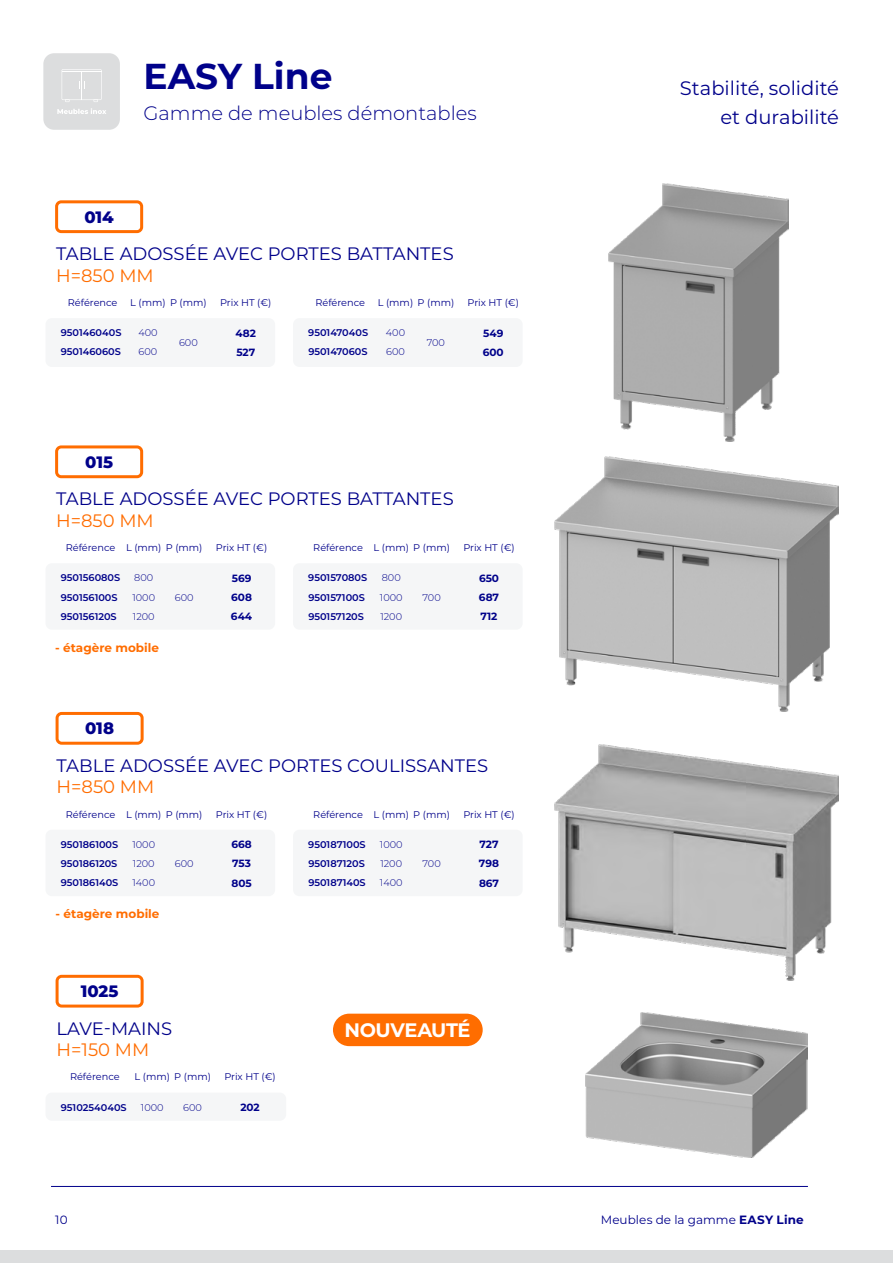
<style>
.page{position:relative;width:893px;height:1263px;background:#fff}
.page>*{position:absolute;margin:0;border:0;box-sizing:border-box;transform-origin:0 0}
.t1{font:700 36px "Montserrat";color:#00018a}
.t2{font:19.5px/28.5px "Montserrat";color:#00018a;text-align:right}
.t3{font:300 19.5px "Montserrat";color:#00018a}
.t4{font:700 19.5px "Montserrat";letter-spacing:-.02em;color:#fff}
.t5{font:18px "Montserrat";color:#00018a}
.t6{font:18px "Montserrat";color:#ff6d00}
.t7{font:800 16.5px "Montserrat";color:#00018a}
.t8{font:700 12px "Montserrat";color:#ff6d00}
.t9{font:12px "Montserrat";letter-spacing:.005em;color:#00018a}
.t10{font:700 10.5px "Montserrat";color:#00018a}
.t11{font:9.75px "Montserrat";color:#00018a}
.t12{font:600 9.75px "Montserrat";color:#00018a}
.t13{font:300 9.75px "Montserrat";color:#00018a}
.s1{font-weight:700}
</style>
<div class="page">
<div style="left:55px;top:445px;width:88px;height:33px;border:3px solid #ff6d00;border-radius:5px"></div>
<div style="left:56px;top:712px;width:88px;height:33px;border:3px solid #ff6d00;border-radius:5px"></div>
<div style="left:56px;top:975px;width:88px;height:32px;border:3px solid #ff6d00;border-radius:5px"></div>
<div style="left:55px;top:200px;width:88px;height:33px;border:3px solid #ff6d00;border-radius:5px"></div>
<div style="left:45px;top:563px;width:230px;height:67px;background:#f5f6f7;border-radius:6px"></div>
<div style="left:45px;top:830px;width:230px;height:66px;background:#f5f6f7;border-radius:6px"></div>
<div style="left:45px;top:1092px;width:241px;height:29px;background:#f5f6f7;border-radius:6px"></div>
<div style="left:293px;top:830px;width:230px;height:66px;background:#f5f6f7;border-radius:6px"></div>
<div style="left:293px;top:563px;width:230px;height:67px;background:#f5f6f7;border-radius:6px"></div>
<div style="left:45px;top:318px;width:230px;height:49px;background:#f5f6f7;border-radius:6px"></div>
<div style="left:293px;top:318px;width:230px;height:49px;background:#f5f6f7;border-radius:6px"></div>
<div style="left:43px;top:53px;width:77px;height:77px;background:#dcddde;border-radius:11px"></div>
<svg style="left:62px;top:69px;width:40px;height:33px"></svg>
<svg style="left:57px;top:108px;width:49px;height:6px"></svg>
<img style="left:608px;top:183px;width:180px;height:258px">
<img style="left:554px;top:456px;width:285px;height:255px">
<img style="left:554px;top:745px;width:285px;height:236px">
<img style="left:586px;top:1013px;width:222px;height:144px">
<div style="left:0;top:1250px;width:893px;height:13px;background:#dcddde"></div>
<hr style="left:51px;top:1186px;width:757px;height:1px;background:#00018a">
<div style="left:333px;top:1014px;width:150px;height:32px;background:#ff6d00;border-radius:16px"></div>
<h1 class="t1" style="left:144px;top:51px;width:191px">EASY Line</h1>
<h2 class="t3" style="left:144px;top:99px;width:335px">Gamme de meubles démontables</h2>
<h3 class="t7" style="left:84px;top:205px;width:31px">014</h3>
<h3 class="t5" style="left:56px;top:241px;width:399px">TABLE ADOSSÉE AVEC PORTES BATTANTES</h3>
<h3 class="t6" style="left:56px;top:263px;width:99px">H=850 MM</h3>
<p class="t11" style="left:68px;top:296px;width:51px">Référence</p>
<p class="t11" style="left:130px;top:296px;width:78px">L (mm) P (mm)</p>
<p class="t11" style="left:220px;top:296px;width:53px">Prix HT (€)</p>
<p class="t12" style="left:61px;top:326px;width:62px">950146040S</p>
<p class="t13" style="left:138px;top:326px;width:21px">400</p>
<p class="t13" style="left:179px;top:336px;width:20px">600</p>
<p class="t10" style="left:236px;top:325px;width:22px">482</p>
<p class="t11" style="left:315px;top:296px;width:51px">Référence</p>
<p class="t11" style="left:378px;top:296px;width:78px">L (mm) P (mm)</p>
<p class="t11" style="left:468px;top:296px;width:53px">Prix HT (€)</p>
<p class="t12" style="left:308px;top:326px;width:61px">950147040S</p>
<p class="t13" style="left:386px;top:326px;width:21px">400</p>
<p class="t13" style="left:427px;top:336px;width:20px">700</p>
<p class="t10" style="left:483px;top:325px;width:22px">549</p>
<p class="t12" style="left:61px;top:345px;width:62px">950146060S</p>
<p class="t13" style="left:139px;top:345px;width:20px">600</p>
<p class="t10" style="left:236px;top:345px;width:20px">527</p>
<p class="t12" style="left:308px;top:345px;width:61px">950147060S</p>
<p class="t13" style="left:386px;top:345px;width:20px">600</p>
<p class="t10" style="left:483px;top:345px;width:22px">600</p>
<h3 class="t7" style="left:85px;top:450px;width:29px">015</h3>
<h3 class="t5" style="left:56px;top:486px;width:399px">TABLE ADOSSÉE AVEC PORTES BATTANTES</h3>
<h3 class="t6" style="left:56px;top:508px;width:99px">H=850 MM</h3>
<p class="t11" style="left:66px;top:541px;width:138px">Référence L (mm) P (mm)</p>
<p class="t11" style="left:216px;top:541px;width:53px">Prix HT (€)</p>
<p class="t12" style="left:61px;top:571px;width:61px">950156080S</p>
<p class="t13" style="left:134px;top:571px;width:20px">800</p>
<p class="t13" style="left:175px;top:590px;width:20px">600</p>
<p class="t10" style="left:232px;top:570px;width:21px">569</p>
<p class="t12" style="left:61px;top:590px;width:58px">950156100S</p>
<p class="t13" style="left:132px;top:590px;width:24px">1000</p>
<p class="t10" style="left:231px;top:590px;width:22px">608</p>
<p class="t12" style="left:61px;top:609px;width:57px">950156120S</p>
<p class="t13" style="left:133px;top:610px;width:23px">1200</p>
<p class="t10" style="left:231px;top:609px;width:23px">644</p>
<p class="t8" style="left:55px;top:639px;width:105px">- étagère mobile</p>
<h3 class="t7" style="left:85px;top:716px;width:30px">018</h3>
<p class="t11" style="left:313px;top:541px;width:138px">Référence L (mm) P (mm)</p>
<p class="t11" style="left:463px;top:541px;width:53px">Prix HT (€)</p>
<p class="t12" style="left:308px;top:571px;width:60px">950157080S</p>
<p class="t13" style="left:382px;top:571px;width:20px">800</p>
<p class="t13" style="left:422px;top:590px;width:20px">700</p>
<p class="t10" style="left:479px;top:570px;width:22px">650</p>
<p class="t12" style="left:308px;top:590px;width:58px">950157100S</p>
<p class="t13" style="left:380px;top:590px;width:24px">1000</p>
<p class="t10" style="left:479px;top:590px;width:22px">687</p>
<p class="t12" style="left:308px;top:609px;width:57px">950157120S</p>
<p class="t13" style="left:380px;top:610px;width:23px">1200</p>
<p class="t10" style="left:481px;top:609px;width:18px">712</p>
<h3 class="t5" style="left:57px;top:753px;width:433px">TABLE ADOSSÉE AVEC PORTES COULISSANTES</h3>
<h3 class="t6" style="left:57px;top:774px;width:99px">H=850 MM</h3>
<p class="t11" style="left:66px;top:807px;width:138px">Référence L (mm) P (mm)</p>
<p class="t11" style="left:216px;top:807px;width:53px">Prix HT (€)</p>
<p class="t12" style="left:61px;top:837px;width:59px">950186100S</p>
<p class="t13" style="left:132px;top:838px;width:24px">1000</p>
<p class="t13" style="left:175px;top:857px;width:20px">600</p>
<p class="t10" style="left:231px;top:837px;width:22px">668</p>
<p class="t12" style="left:61px;top:857px;width:58px">950186120S</p>
<p class="t13" style="left:133px;top:857px;width:23px">1200</p>
<p class="t10" style="left:232px;top:856px;width:20px">753</p>
<p class="t12" style="left:61px;top:876px;width:59px">950186140S</p>
<p class="t13" style="left:132px;top:876px;width:24px">1400</p>
<p class="t10" style="left:231px;top:875px;width:22px">805</p>
<p class="t8" style="left:56px;top:905px;width:105px">- étagère mobile</p>
<h3 class="t7" style="left:81px;top:979px;width:39px">1025</h3>
<h3 class="t5" style="left:57px;top:1016px;width:117px">LAVE-MAINS</h3>
<h3 class="t6" style="left:57px;top:1037px;width:94px">H=150 MM</h3>
<p class="t11" style="left:70px;top:1070px;width:51px">Référence</p>
<p class="t11" style="left:135px;top:1070px;width:78px">L (mm) P (mm)</p>
<p class="t11" style="left:224px;top:1070px;width:53px">Prix HT (€)</p>
<p class="t12" style="left:61px;top:1100px;width:67px">9510254040S</p>
<p class="t13" style="left:141px;top:1101px;width:24px">1000</p>
<p class="t13" style="left:183px;top:1101px;width:20px">600</p>
<p class="t10" style="left:240px;top:1100px;width:21px">202</p>
<p class="t11" style="left:313px;top:807px;width:138px">Référence L (mm) P (mm)</p>
<p class="t11" style="left:463px;top:807px;width:53px">Prix HT (€)</p>
<p class="t12" style="left:308px;top:837px;width:59px">950187100S</p>
<p class="t13" style="left:380px;top:838px;width:24px">1000</p>
<p class="t13" style="left:422px;top:857px;width:20px">700</p>
<p class="t10" style="left:479px;top:837px;width:21px">727</p>
<p class="t12" style="left:308px;top:857px;width:58px">950187120S</p>
<p class="t13" style="left:380px;top:857px;width:23px">1200</p>
<p class="t10" style="left:479px;top:856px;width:22px">798</p>
<p class="t12" style="left:308px;top:876px;width:59px">950187140S</p>
<p class="t13" style="left:380px;top:876px;width:24px">1400</p>
<p class="t10" style="left:479px;top:875px;width:22px">867</p>
<h2 class="t4" style="left:344px;top:1016px;width:128px">NOUVEAUTÉ</h2>
<h2 class="t2" style="left:680px;top:73px;width:160px">Stabilité, solidité et durabilité</h2>
<p class="t9" style="left:55px;top:1211px;width:14px">10</p>
<p class="t9" style="left:601px;top:1211px;width:204px">Meubles de la gamme <span class="s1">EASY Line</span></p>
</div>
